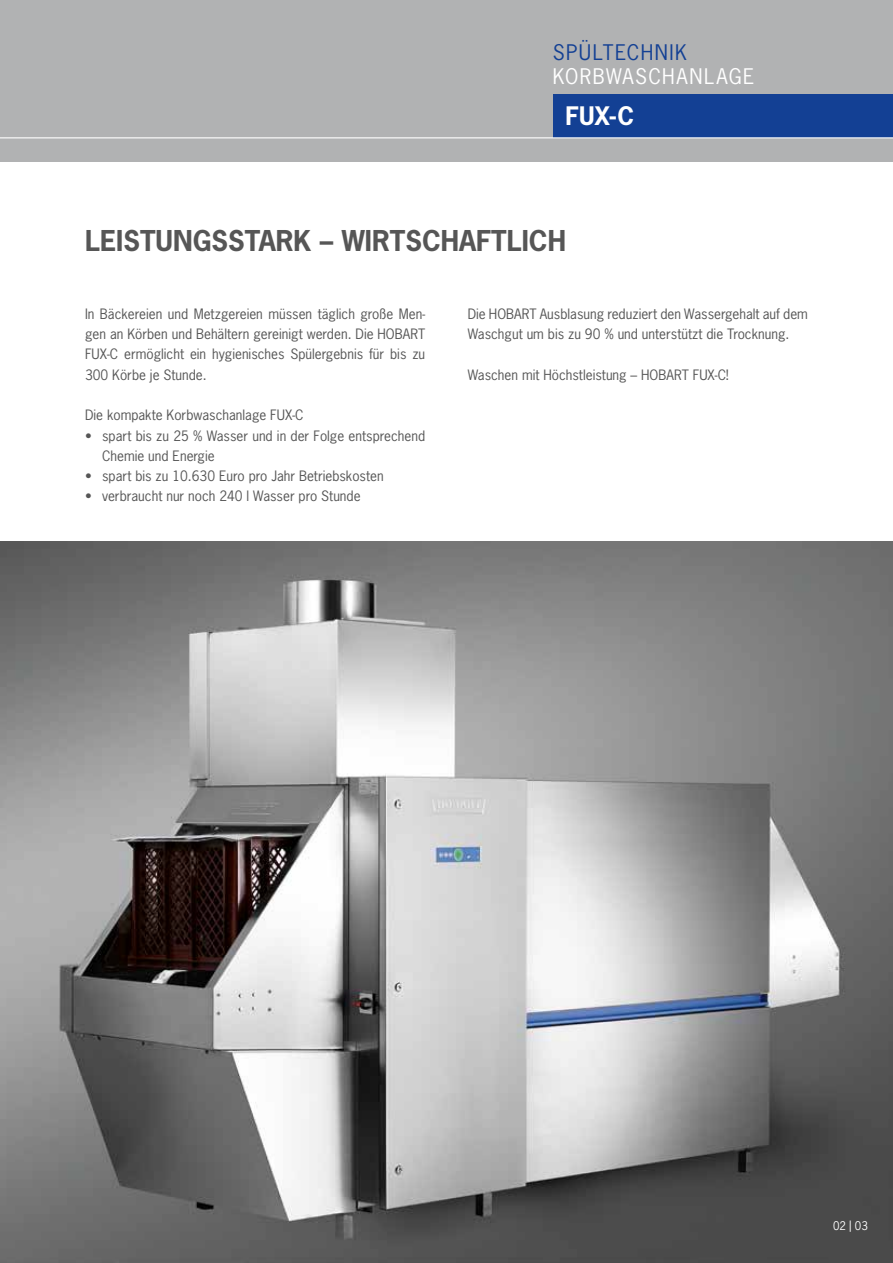
<style>
.page{position:relative;width:893px;height:1263px;background:#fff}
.page>*{position:absolute;margin:0;border:0;box-sizing:border-box;transform-origin:0 0}
.t1{font:700 27px "News Gothic";color:#565656}
.t2{font:700 24px "News Gothic";color:#fff}
.t3{font:20.25px "News Gothic";letter-spacing:.065em;color:#fff}
.t4{font:20.25px "News Gothic";letter-spacing:.07em;color:#134094}
.t5{font:13.5px/20.2px "News Gothic";color:#565656}
.t6{font:11.25px "News Gothic";color:#fff}
</style>
<div class="page">
<div style="left:0;top:0;width:893px;height:162px;background:#b1b2b3"></div>
<div style="left:553px;top:94px;width:340px;height:43px;background:#134094"></div>
<hr style="left:0;top:137px;width:893px;height:1px;background:#fff">
<img style="left:0;top:542px;width:893px;height:721px">
<h3 class="t4" style="left:553px;top:39px;width:136px">SPÜLTECHNIK</h3>
<h3 class="t3" style="left:553px;top:64px;width:203px">KORBWASCHANLAGE</h3>
<h2 class="t2" style="left:566px;top:100px;width:70px">FUX-C</h2>
<h1 class="t1" style="left:85px;top:223px;width:482px">LEISTUNGSSTARK – WIRTSCHAFTLICH</h1>
<p class="t5" style="left:85px;top:304px;width:342px;text-align:justify">In Bäckereien und Metzgereien müssen täglich große Men&shy;gen an Körben und Behältern gereinigt werden. Die HOBART FUX-C ermöglicht ein hygienisches Spülergebnis für bis zu 300 Körbe je Stunde.</p>
<p class="t5" style="left:85px;top:405px;width:220px">Die kompakte Korbwaschanlage FUX-C</p>
<p class="t5" style="left:102px;top:425px;width:325px;text-indent:-17px">• spart bis zu 25 % Wasser und in der Folge entsprechend<br>Chemie und Energie</p>
<p class="t5" style="left:85px;top:466px;width:300px">• spart bis zu 10.630 Euro pro Jahr Betriebskosten</p>
<p class="t5" style="left:85px;top:486px;width:277px">• verbraucht nur noch 240 l Wasser pro Stunde</p>
<p class="t5" style="left:468px;top:304px;width:342px">Die HOBART Ausblasung reduziert den Wassergehalt auf dem<br>Waschgut um bis zu 90 % und unterstützt die Trocknung.</p>
<p class="t5" style="left:468px;top:364px;width:262px">Waschen mit Höchstleistung – HOBART FUX-C!</p>
<p class="t6" style="left:833px;top:1219px;width:36px">02 | 03</p>
</div>
